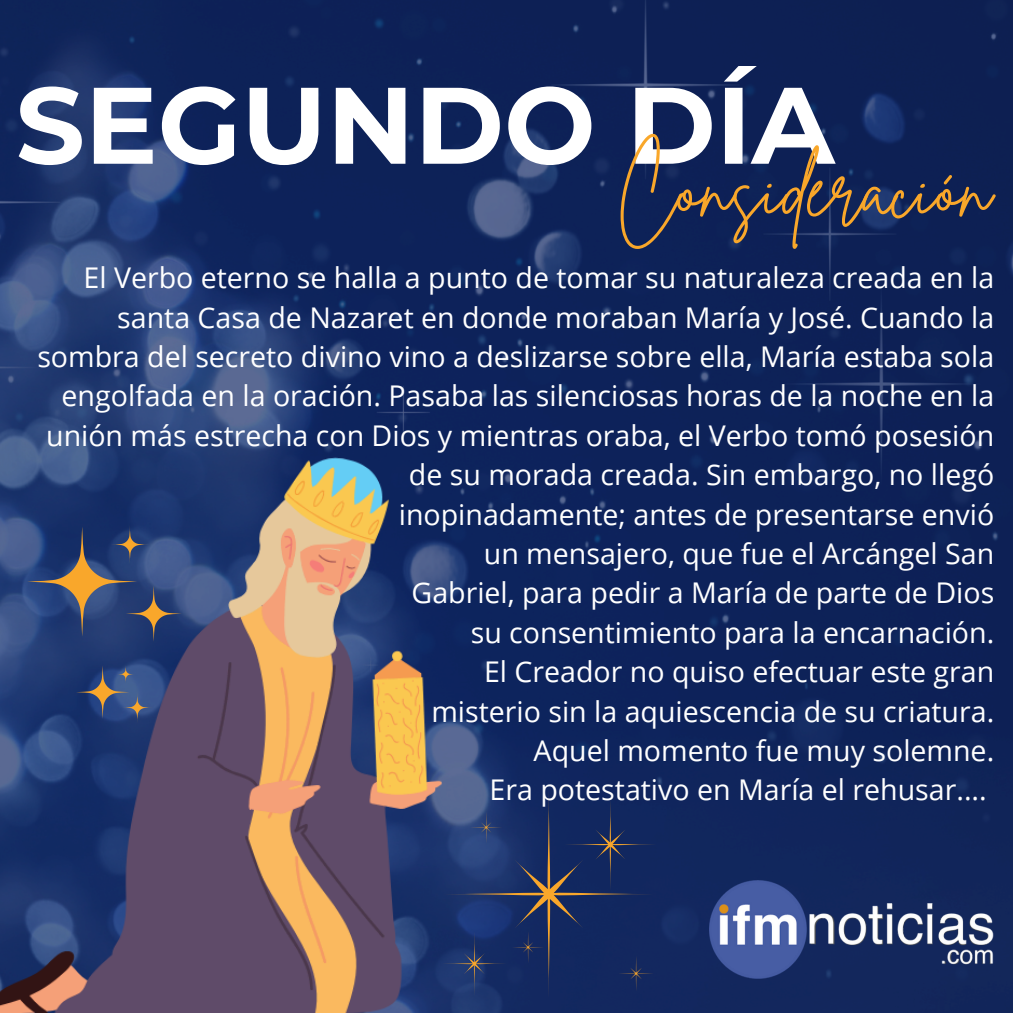
<style>
.page{position:relative;width:1013px;height:1013px;background:#fff}
.page>*{position:absolute;margin:0;border:0;box-sizing:border-box;transform-origin:0 0}
.t1{font:700 108.5px "Montserrat";color:#fff}
.t2{font:79.62px "Brittany Signature";color:#f9a72a}
.t3{font:28.5px/39.4px "Open Sans";color:#fff;text-align:right}
</style>
<div class="page">
<img style="left:0;top:0;width:1012px;height:1012px">
<img style="left:0;top:441px;width:463px;height:571px">
<img style="left:709px;top:880px;width:285px;height:98px">
<svg style="left:19px;top:518px;width:167px;height:127px;background:#394a72"></svg>
<svg style="left:443px;top:789px;width:211px;height:209px;background:#213466"></svg>
<div style="left:564px;top:798px;width:92px;height:92px;background:#11275f"></div>
<svg style="left:470px;top:811px;width:32px;height:32px"></svg>
<svg style="left:442px;top:931px;width:102px;height:65px;background:#1b3066"></svg>
<svg style="left:618px;top:955px;width:36px;height:36px"></svg>
<p class="t1" style="left:16px;top:59px;width:820px">SEGUNDO DÍA</p>
<p class="t2" style="left:616px;top:137px;width:376px">Consideración</p>
<p class="t3" style="left:37px;top:257px;width:958px">El Verbo eterno se halla a punto de tomar su naturaleza creada en la santa Casa de Nazaret en donde moraban María y José. Cuando la sombra del secreto divino vino a deslizarse sobre ella, María estaba sola engolfada en la oración. Pasaba las silenciosas horas de la noche en la unión más estrecha con Dios y mientras oraba, el Verbo tomó posesión de su morada creada. Sin embargo, no llegó</p>
<h1 class="t3" style="left:399px;top:494px;width:597px">inopinadamente; antes de presentarse envió</h1>
<h2 class="t3" style="left:484px;top:533px;width:512px">un mensajero, que fue el Arcángel San</h2>
<p class="t3" style="left:411px;top:572px;width:584px">Gabriel, para pedir a María de parte de Dios</p>
<p class="t3" style="left:471px;top:612px;width:525px">su consentimiento para la encarnación.</p>
<p class="t3" style="left:484px;top:651px;width:512px">El Creador no quiso efectuar este gran</p>
<p class="t3" style="left:431px;top:691px;width:564px">misterio sin la aquiescencia de su criatura.</p>
<p class="t3" style="left:533px;top:730px;width:462px">Aquel momento fue muy solemne.</p>
<p class="t3" style="left:489px;top:769px;width:498px">Era potestativo en María el rehusar....</p>
</div>
